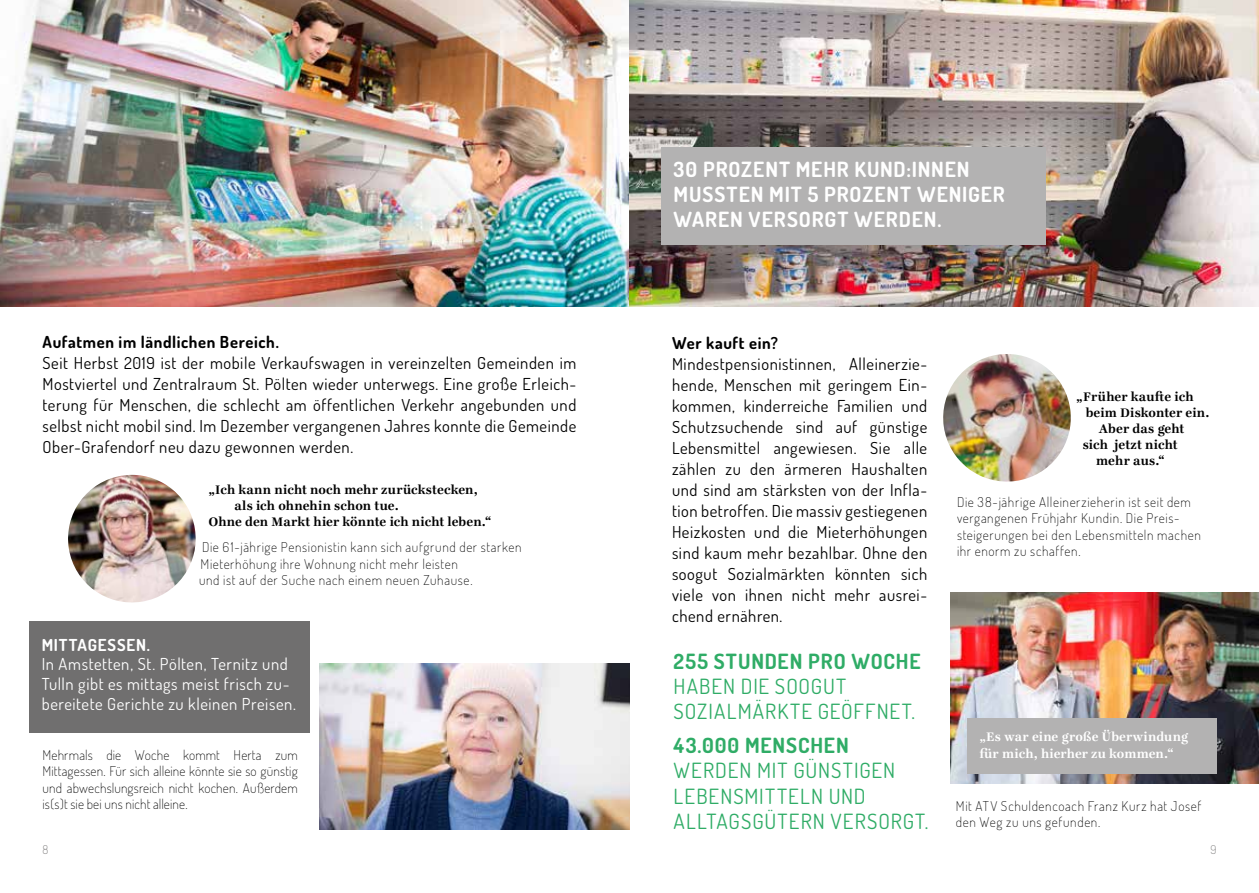
<style>
.page{position:relative;width:1259px;height:893px;background:#fff}
.page>*{position:absolute;margin:0;border:0;box-sizing:border-box;transform-origin:0 0}
.t1{font:21px/25.2px "Dosis";letter-spacing:.05em;color:#2fac66}
.t2{font:700 21px/25.2px "Dosis";letter-spacing:.045em;color:#fff}
.t3{font:700 21px "Dosis";letter-spacing:.045em;color:#2fac66}
.t4{font:16.5px/21px "Dosis";letter-spacing:.035em;color:#000;text-align:justify}
.t5{font:16.5px/19.8px "Dosis";letter-spacing:.035em;color:#fff}
.t6{font:700 16.5px "Dosis";letter-spacing:.04em;color:#000}
.t7{font:700 16.5px "Dosis";letter-spacing:.05em;color:#fff}
.t8{font:200 13.5px/16.2px "Dosis";letter-spacing:.045em;color:#000}
.t9{font:700 13.5px "Ingeborg";letter-spacing:.01em;color:#000}
.t10{font:700 13.5px/16.2px "Ingeborg";letter-spacing:.01em;color:#fff}
.t11{font:200 12px "Dosis";color:#706f6f}
</style>
<div class="page">
<img style="left:0;top:0;width:1259px;height:306px">
<img style="left:319px;top:663px;width:310px;height:166px">
<img style="left:68px;top:475px;width:128px;height:128px">
<img style="left:950px;top:593px;width:309px;height:191px">
<img style="left:943px;top:354px;width:128px;height:128px">
<div style="left:29px;top:621px;width:281px;height:111px;background:#706f6f"></div>
<div style="left:966px;top:718px;width:250px;height:56px;background:#b3b2b2"></div>
<div style="left:661px;top:147px;width:384px;height:97px;background:#b3b2b2"></div>
<p class="t6" style="left:43px;top:331px;width:238px">Aufatmen im ländlichen Bereich.</p>
<p class="t4" style="left:43px;top:352px;width:535px">Seit Herbst 2019 ist der mobile Verkaufswagen in vereinzelten Gemeinden im Mostviertel und Zentralraum St. Pölten wieder unterwegs. Eine große Erleich&shy;terung für Menschen, die schlecht am öffentlichen Verkehr angebunden und selbst nicht mobil sind. Im Dezember vergangenen Jahres konnte die Gemeinde Ober-Grafendorf neu dazu gewonnen werden.</p>
<p class="t9" style="left:208px;top:481px;width:271px">„Ich kann nicht noch mehr zurückstecken,</p>
<p class="t9" style="left:234px;top:497px;width:166px">als ich ohnehin schon tue.</p>
<p class="t9" style="left:208px;top:514px;width:284px">Ohne den Markt hier könnte ich nicht leben.“</p>
<p class="t8" style="left:199px;top:539px;width:324px">Die 61-jährige Pensionistin kann sich aufgrund der starken<br>Mieterhöhung ihre Wohnung nicht mehr leisten<br>und ist auf der Suche nach einem neuen Zuhause.</p>
<p class="t7" style="left:42px;top:634px;width:110px">MITTAGESSEN.</p>
<p class="t5" style="left:42px;top:654px;width:256px">In Amstetten, St. Pölten, Ternitz und<br>Tulln gibt es mittags meist frisch zu&shy;bereitete Gerichte zu kleinen Preisen.</p>
<p class="t8" style="left:43px;top:747px;width:257px;text-align:justify">Mehrmals die Woche kommt Herta zum Mittagessen. Für sich alleine könnte sie so günstig und abwechslungsreich nicht kochen. Außerdem is(s)t sie bei uns nicht alleine.</p>
<p class="t2" style="left:673px;top:156px;width:333px">30 PROZENT MEHR KUND:INNEN<br>MUSSTEN MIT 5 PROZENT WENIGER<br>WAREN VERSORGT WERDEN.</p>
<p class="t6" style="left:672px;top:332px;width:107px">Wer kauft ein?</p>
<p class="t4" style="left:672px;top:353px;width:257px">Mindestpensionistinnen, Alleinerzie&shy;hende, Menschen mit geringem Ein&shy;kommen, kinderreiche Familien und Schutzsuchende sind auf günstige Lebensmittel angewiesen. Sie alle zählen zu den ärmeren Haushalten und sind am stärksten von der Infla&shy;tion betroffen. Die massiv gestiegenen Heizkosten und die Mieterhöhungen sind kaum mehr bezahlbar. Ohne den soogut Sozialmärkten könnten sich viele von ihnen nicht mehr ausrei&shy;chend ernähren.</p>
<p class="t3" style="left:673px;top:648px;width:248px">255 STUNDEN PRO WOCHE</p>
<p class="t1" style="left:673px;top:673px;width:243px">HABEN DIE SOOGUT<br>SOZIALMÄRKTE GEÖFFNET.</p>
<p class="t3" style="left:673px;top:732px;width:177px">43.000 MENSCHEN</p>
<p class="t1" style="left:673px;top:757px;width:256px">WERDEN MIT GÜNSTIGEN<br>LEBENSMITTELN UND<br>ALLTAGSGÜTERN VERSORGT.</p>
<p class="t9" style="left:1076px;top:388px;width:119px">„Früher kaufte ich</p>
<p class="t9" style="left:1085px;top:404px;width:125px">beim Diskonter ein.</p>
<p class="t9" style="left:1098px;top:420px;width:87px">Aber das geht</p>
<p class="t9" style="left:1082px;top:437px;width:96px">sich jetzt nicht</p>
<p class="t9" style="left:1096px;top:453px;width:70px">mehr aus.“</p>
<p class="t8" style="left:957px;top:494px;width:245px">Die 38-jährige Alleinerzieherin ist seit dem vergangenen Frühjahr Kundin. Die Preis&shy;steigerungen bei den Lebensmitteln machen ihr enorm zu schaffen.</p>
<p class="t10" style="left:979px;top:729px;width:210px">„Es war eine große Überwindung für mich, hierher zu kommen.“</p>
<p class="t8" style="left:956px;top:797px;width:247px">Mit ATV Schuldencoach Franz Kurz hat Josef den Weg zu uns gefunden.</p>
<p class="t11" style="left:43px;top:842px;width:7px">8</p>
<p class="t11" style="left:1210px;top:842px;width:8px">9</p>
</div>
